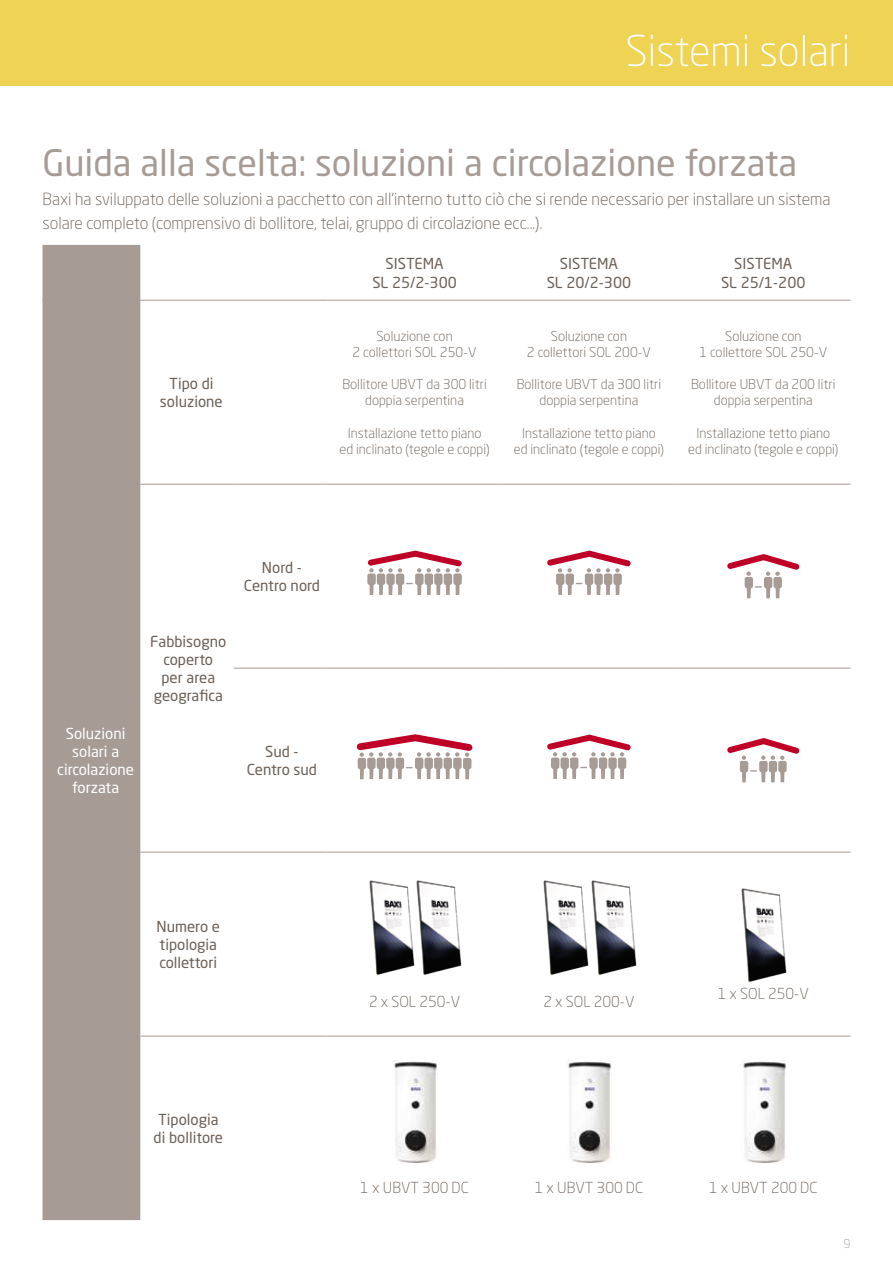
<style>
.page{position:relative;width:893px;height:1263px;background:#fff}
.page>*{position:absolute;margin:0;border:0;box-sizing:border-box;transform-origin:0 0}
.t1{font:300 42px "Neo Sans Pro";color:#fff}
.t2{font:36px "Neo Sans Pro";color:#a69b95}
.t3{font:300 16.5px/24px "Neo Sans Pro";color:#6c6057}
.t4{font:15px/18px "Neo Sans Pro";color:#6c6057;text-align:center}
.t5{font:300 15px "Neo Sans Pro";color:#6c6057}
.t6{font:15px/18px "Neo Sans Pro";color:#fff;text-align:center}
.t7{font:300 13.5px/16.2px "Neo Sans Pro";color:#6c6057;text-align:center}
.t8{font:300 12px "Neo Sans Pro";color:#a69b95}
</style>
<div class="page">
<div style="left:0;top:0;width:893px;height:85px;background:#eed355"></div>
<div style="left:43px;top:245px;width:97px;height:975px;background:#a69b95"></div>
<svg style="left:327px;top:299px;width:523px;height:185px"></svg>
<hr style="left:43px;top:300px;width:97px;height:1px;background:#a69b95">
<hr style="left:234px;top:1036px;width:93px;height:1px;background:#a69b95">
<hr style="left:327px;top:1036px;width:175px;height:1px;background:#a69b95">
<hr style="left:502px;top:1036px;width:174px;height:1px;background:#a69b95">
<hr style="left:676px;top:1036px;width:174px;height:1px;background:#a69b95">
<hr style="left:234px;top:668px;width:93px;height:1px;background:#a69b95">
<hr style="left:327px;top:668px;width:175px;height:1px;background:#a69b95">
<hr style="left:502px;top:668px;width:174px;height:1px;background:#a69b95">
<hr style="left:676px;top:668px;width:174px;height:1px;background:#a69b95">
<hr style="left:234px;top:852px;width:93px;height:1px;background:#a69b95">
<hr style="left:327px;top:852px;width:175px;height:1px;background:#a69b95">
<hr style="left:502px;top:852px;width:174px;height:1px;background:#a69b95">
<hr style="left:676px;top:852px;width:174px;height:1px;background:#a69b95">
<hr style="left:140px;top:1036px;width:94px;height:1px;background:#a69b95">
<hr style="left:140px;top:852px;width:94px;height:1px;background:#a69b95">
<hr style="left:140px;top:300px;width:94px;height:1px;background:#a69b95">
<hr style="left:234px;top:300px;width:93px;height:1px;background:#a69b95">
<hr style="left:327px;top:300px;width:175px;height:1px;background:#a69b95">
<hr style="left:502px;top:300px;width:174px;height:1px;background:#a69b95">
<hr style="left:676px;top:300px;width:174px;height:1px;background:#a69b95">
<hr style="left:140px;top:484px;width:94px;height:1px;background:#a69b95">
<hr style="left:234px;top:484px;width:93px;height:1px;background:#a69b95">
<hr style="left:327px;top:484px;width:175px;height:1px;background:#a69b95">
<hr style="left:502px;top:484px;width:174px;height:1px;background:#a69b95">
<hr style="left:676px;top:484px;width:174px;height:1px;background:#a69b95">
<svg style="left:367px;top:550px;width:95px;height:45px"></svg>
<svg style="left:547px;top:550px;width:84px;height:45px"></svg>
<svg style="left:727px;top:554px;width:73px;height:44px"></svg>
<svg style="left:356px;top:734px;width:117px;height:45px"></svg>
<svg style="left:547px;top:734px;width:84px;height:45px"></svg>
<svg style="left:727px;top:738px;width:73px;height:44px"></svg>
<img style="left:369px;top:880px;width:93px;height:95px">
<img style="left:543px;top:880px;width:93px;height:95px">
<img style="left:741px;top:888px;width:46px;height:94px">
<img style="left:393px;top:1061px;width:44px;height:102px">
<img style="left:567px;top:1061px;width:44px;height:102px">
<img style="left:742px;top:1061px;width:44px;height:102px">
<h1 class="t1" style="left:625px;top:25px;width:226px">Sistemi solari</h1>
<h2 class="t2" style="left:43px;top:141px;width:756px">Guida alla scelta: soluzioni a circolazione forzata</h2>
<p class="t3" style="left:43px;top:187px;width:789px">Baxi ha sviluppato delle soluzioni a pacchetto con all’interno tutto ciò che si rende necessario per installare un sistema solare completo (comprensivo di bollitore, telai, gruppo di circolazione ecc...).</p>
<p class="t4" style="left:372px;top:253px;width:86px;line-height:19.5px">SISTEMA<br>SL 25/2-300</p>
<p class="t4" style="left:547px;top:253px;width:86px;line-height:19.5px">SISTEMA<br>SL 20/2-300</p>
<p class="t4" style="left:721px;top:253px;width:86px;line-height:19.5px">SISTEMA<br>SL 25/1-200</p>
<p class="t4" style="left:160px;top:374px;width:64px">Tipo di soluzione</p>
<p class="t7" style="left:353px;top:327px;width:126px">Soluzione con<br>2 collettori SOL 250-V</p>
<p class="t7" style="left:342px;top:376px;width:146px">Bollitore UBVT da 300 litri doppia serpentina</p>
<p class="t7" style="left:339px;top:425px;width:152px">Installazione tetto piano ed inclinato (tegole e coppi)</p>
<p class="t7" style="left:527px;top:327px;width:126px">Soluzione con<br>2 collettori SOL 200-V</p>
<p class="t7" style="left:517px;top:376px;width:146px">Bollitore UBVT da 300 litri doppia serpentina</p>
<p class="t7" style="left:514px;top:425px;width:152px">Installazione tetto piano ed inclinato (tegole e coppi)</p>
<p class="t7" style="left:699px;top:327px;width:129px">Soluzione con<br>1 collettore SOL 250-V</p>
<p class="t7" style="left:691px;top:376px;width:146px">Bollitore UBVT da 200 litri doppia serpentina</p>
<p class="t7" style="left:688px;top:425px;width:152px">Installazione tetto piano ed inclinato (tegole e coppi)</p>
<p class="t6" style="left:57px;top:724px;width:78px">Soluzioni solari a circolazione forzata</p>
<p class="t4" style="left:150px;top:632px;width:78px">Fabbisogno coperto<br>per area geografica</p>
<p class="t4" style="left:244px;top:558px;width:78px">Nord -<br>Centro nord</p>
<p class="t4" style="left:247px;top:742px;width:72px">Sud -<br>Centro sud</p>
<p class="t4" style="left:157px;top:917px;width:65px;text-align:left">Numero e tipologia collettori</p>
<p class="t4" style="left:154px;top:1110px;width:71px;text-align:left">Tipologia di bollitore</p>
<p class="t5" style="left:369px;top:992px;width:93px">2 x SOL 250-V</p>
<p class="t5" style="left:543px;top:992px;width:93px">2 x SOL 200-V</p>
<p class="t5" style="left:718px;top:985px;width:93px">1 x SOL 250-V</p>
<p class="t5" style="left:360px;top:1178px;width:110px">1 x UBVT 300 DC</p>
<p class="t5" style="left:535px;top:1178px;width:110px">1 x UBVT 300 DC</p>
<p class="t5" style="left:709px;top:1178px;width:110px">1 x UBVT 200 DC</p>
<p class="t8" style="left:843px;top:1237px;width:8px">9</p>
</div>
